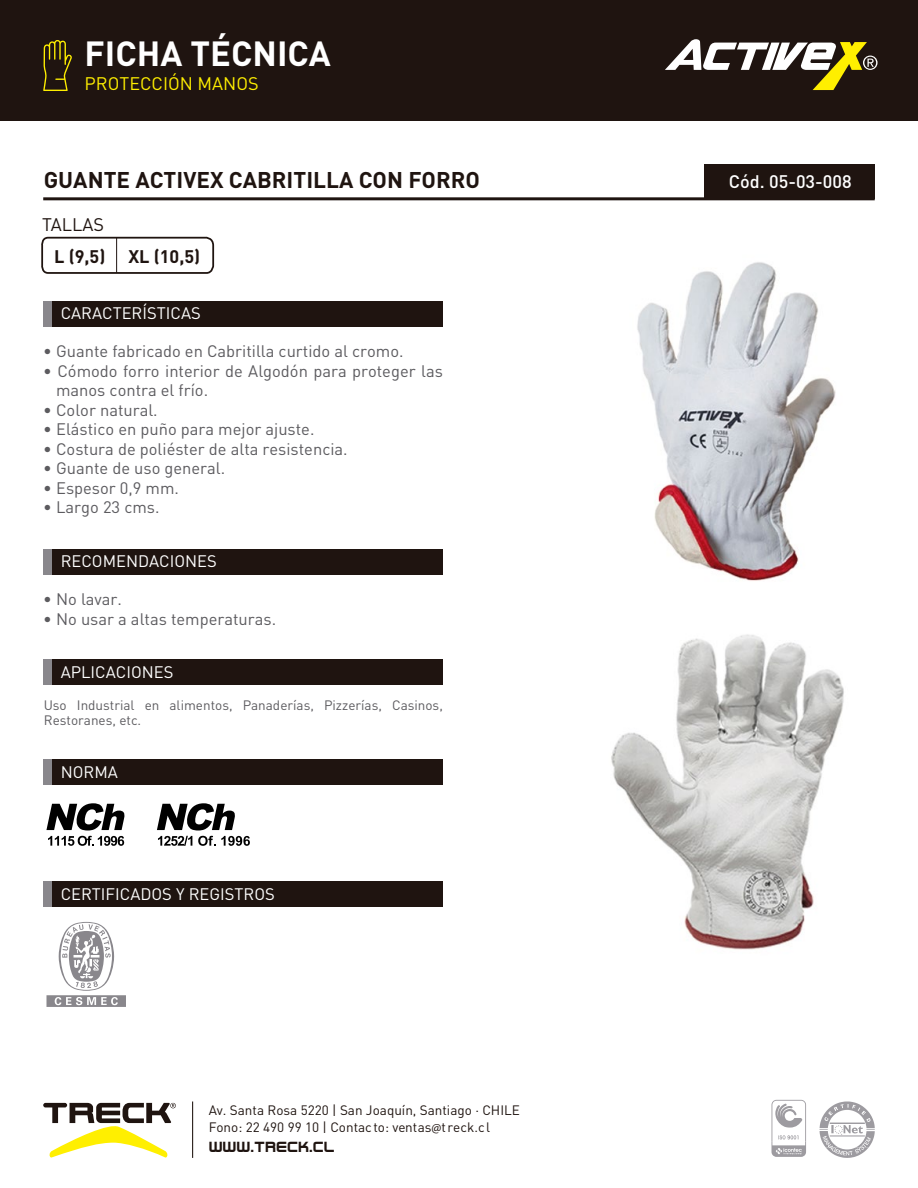
<style>
.page{position:relative;width:918px;height:1188px;background:#fff}
.page>*{position:absolute;margin:0;border:0;box-sizing:border-box;transform-origin:0 0}
.t1{font:700 34.5px "DIN";color:#fff}
.t2{font:700 22.5px "DIN";color:#1f1410}
.t3{font:18px "DIN";color:#ffef00}
.t4{font:700 18px "DIN";color:#1f1410}
.t5{font:500 18px "DIN";color:#fff}
.t6{font:18px "DIN";color:#1f1410}
.t7{font:16.5px/19.5px "DIN";color:#5c5b5f}
.t8{font:16.5px "DIN";color:#fff}
.t9{font:15px "Regen";color:#1f1410}
.t10{font:13.5px/16.5px "DIN";color:#1f1410}
.t11{font:13.5px/15px "DIN";color:#5c5b5f}
.s1{font-family:"Myriad Pro"}
</style>
<div class="page">
<div style="left:0;top:0;width:918px;height:121px;background:#1f1410"></div>
<svg style="left:43px;top:1103px;width:133px;height:55px"></svg>
<div style="left:705px;top:165px;width:170px;height:34px;background:#1f1410"></div>
<hr style="left:43px;top:197px;width:832px;height:3px;background:#1f1410">
<div style="left:52px;top:301px;width:391px;height:26px;background:#1f1410"></div>
<div style="left:43px;top:301px;width:9px;height:26px;background:#89878c"></div>
<div style="left:52px;top:549px;width:391px;height:25px;background:#1f1410"></div>
<div style="left:43px;top:549px;width:9px;height:25px;background:#89878c"></div>
<div style="left:52px;top:759px;width:391px;height:26px;background:#1f1410"></div>
<div style="left:43px;top:759px;width:9px;height:26px;background:#89878c"></div>
<div style="left:52px;top:660px;width:391px;height:25px;background:#1f1410"></div>
<div style="left:43px;top:660px;width:9px;height:25px;background:#89878c"></div>
<div style="left:52px;top:881px;width:391px;height:26px;background:#1f1410"></div>
<div style="left:43px;top:881px;width:9px;height:26px;background:#89878c"></div>
<hr style="left:192px;top:1102px;width:1px;height:56px;background:#1f1410">
<svg style="left:772px;top:1100px;width:34px;height:57px"></svg>
<svg style="left:819px;top:1102px;width:56px;height:56px"></svg>
<svg style="left:43px;top:40px;width:29px;height:51px"></svg>
<svg style="left:41px;top:236px;width:174px;height:38px"></svg>
<svg style="left:665px;top:39px;width:213px;height:51px"></svg>
<svg style="left:46px;top:803px;width:79px;height:43px"></svg>
<svg style="left:46px;top:922px;width:80px;height:85px"></svg>
<svg style="left:157px;top:803px;width:93px;height:43px"></svg>
<hr style="left:116px;top:237px;width:1px;height:36px;background:#1f1410">
<img style="left:637px;top:262px;width:199px;height:319px">
<img style="left:611px;top:634px;width:233px;height:316px">
<h1 class="t1" style="left:85px;top:31px;width:248px">FICHA TÉCNICA</h1>
<p class="t3" style="left:85px;top:72px;width:176px">PROTECCIÓN MANOS</p>
<h2 class="t2" style="left:44px;top:165px;width:438px">GUANTE ACTIVEX CABRITILLA CON FORRO</h2>
<p class="t5" style="left:729px;top:170px;width:124px">Cód. 05-03-008</p>
<p class="t6" style="left:42px;top:214px;width:63px">TALLAS</p>
<p class="t4" style="left:54px;top:245px;width:53px">L (9,5)</p>
<p class="t4" style="left:128px;top:245px;width:73px">XL (10,5)</p>
<p class="t8" style="left:61px;top:303px;width:142px">CARACTERÍSTICAS</p>
<p class="t7" style="left:43px;top:341px;width:362px">• Guante fabricado en Cabritilla curtido al cromo.</p>
<p class="t7" style="left:56px;top:361px;width:388px;text-indent:-13px">• Cómodo forro interior de Algodón para proteger las manos contra el frío.</p>
<p class="t7" style="left:43px;top:400px;width:116px">• Color natural.</p>
<p class="t7" style="left:43px;top:419px;width:273px">• Elástico en puño para mejor ajuste.</p>
<p class="t7" style="left:43px;top:439px;width:306px">• Costura de poliéster de alta resistencia.</p>
<p class="t7" style="left:43px;top:458px;width:184px">• Guante de uso general.</p>
<p class="t7" style="left:43px;top:478px;width:137px">• Espesor 0,9 mm.</p>
<p class="t7" style="left:43px;top:497px;width:118px">• Largo 23 cms.</p>
<p class="t8" style="left:61px;top:551px;width:158px">RECOMENDACIONES</p>
<p class="t7" style="left:43px;top:589px;width:80px">• No lavar.</p>
<p class="t7" style="left:43px;top:609px;width:234px">• No usar a altas temperaturas.</p>
<p class="t8" style="left:61px;top:662px;width:114px">APLICACIONES</p>
<p class="t11" style="left:44px;top:698px;width:401px">Uso Industrial en alimentos, Panaderías, Pizzerías, Casinos,<br>Restoranes, etc.</p>
<p class="t8" style="left:61px;top:761px;width:59px">NORMA</p>
<p class="t8" style="left:61px;top:883px;width:216px">CERTIFICADOS Y REGISTROS</p>
<p class="t10" style="left:209px;top:1102px;width:313px">Av. Santa Rosa 5220 | San Joaquín, Santiago · CHILE<br>Fono: 22 490 99 10 | Contacto: ventas<span class="s1">@</span>treck.cl</p>
<p class="t9" style="left:209px;top:1137px;width:127px">WWW.TRECK.CL</p>
</div>
